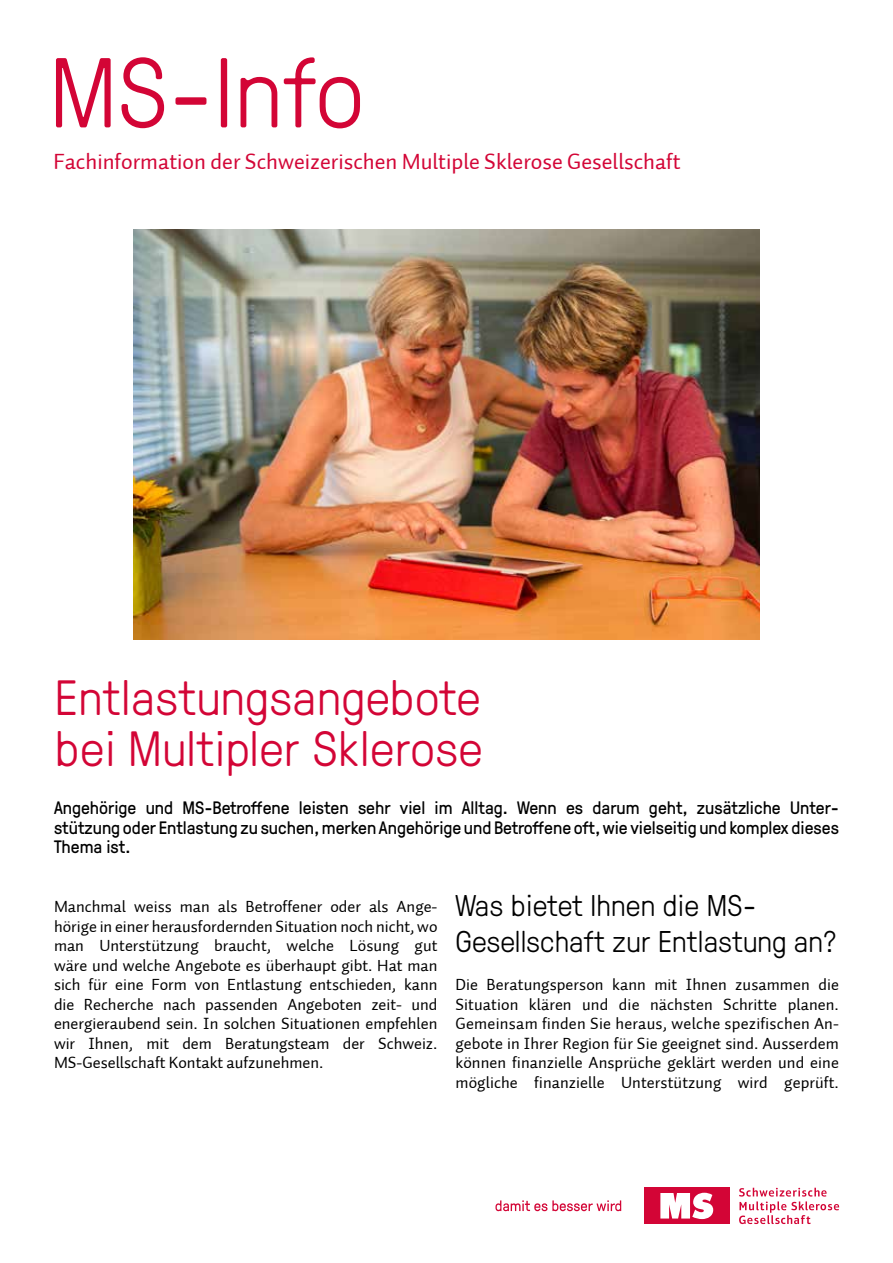
<style>
.page{position:relative;width:893px;height:1263px;background:#fff}
.page>*{position:absolute;margin:0;border:0;box-sizing:border-box;transform-origin:0 0}
.t1{font:300 99px "GT Pressura";letter-spacing:.01em;color:#d30536}
.t2{font:300 49.5px/51px "GT Pressura";letter-spacing:.01em;color:#d30536}
.t3{font:300 30px/36px "GT Pressura";letter-spacing:.005em;color:#000}
.t4{font:22.5px "Auto 2 Regular LF";color:#d30536}
.t5{font:18px/19.5px "GT Pressura";color:#000;text-align:justify}
.t6{font:16.5px/19.5px "Auto 2 Regular LF";color:#000;text-align:justify}
</style>
<div class="page">
<div style="left:644px;top:1188px;width:86px;height:36px;background:#d30536"></div>
<svg style="left:660px;top:1193px;width:53px;height:26px"></svg>
<svg style="left:739px;top:1188px;width:100px;height:36px"></svg>
<svg style="left:495px;top:1200px;width:126px;height:11px"></svg>
<img style="left:134px;top:230px;width:625px;height:409px">
<h1 class="t1" style="left:50px;top:22px;width:317px">MS-Info</h1>
<h3 class="t4" style="left:54px;top:148px;width:629px">Fachinformation der Schweizerischen Multiple Sklerose Gesellschaft</h3>
<h2 class="t2" style="left:55px;top:669px;width:429px">Entlastungsangebote bei Multipler Sklerose</h2>
<p class="t5" style="left:54px;top:797px;width:786px">Angehörige und MS-Betroffene leisten sehr viel im Alltag. Wenn es darum geht, zusätzliche Unter&shy;stützung oder Entlastung zu suchen, merken Angehörige und Betroffene oft, wie vielseitig und komplex dieses Thema ist.</p>
<p class="t6" style="left:54px;top:897px;width:385px">Manchmal weiss man als Betroffener oder als Ange&shy;hörige in einer herausfordernden Situation noch nicht, wo man Unterstützung braucht, welche Lösung gut wäre und welche Angebote es überhaupt gibt. Hat man sich für eine Form von Entlastung entschieden, kann die Recherche nach passenden Angeboten zeit- und energieraubend sein. In solchen Situationen empfehlen wir Ihnen, mit dem Beratungsteam der Schweiz.<br>MS-Gesellschaft Kontakt aufzunehmen.</p>
<h3 class="t3" style="left:455px;top:885px;width:383px">Was bietet Ihnen die MS-<br>Gesellschaft zur Entlastung an?</h3>
<p class="t6" style="left:455px;top:975px;width:385px">Die Beratungsperson kann mit Ihnen zusammen die Situation klären und die nächsten Schritte planen.<br>Gemeinsam finden Sie heraus, welche spezifischen An&shy;gebote in Ihrer Region für Sie geeignet sind. Ausserdem können finanzielle Ansprüche geklärt werden und eine mögliche finanzielle Unterstützung wird geprüft.</p>
</div>
